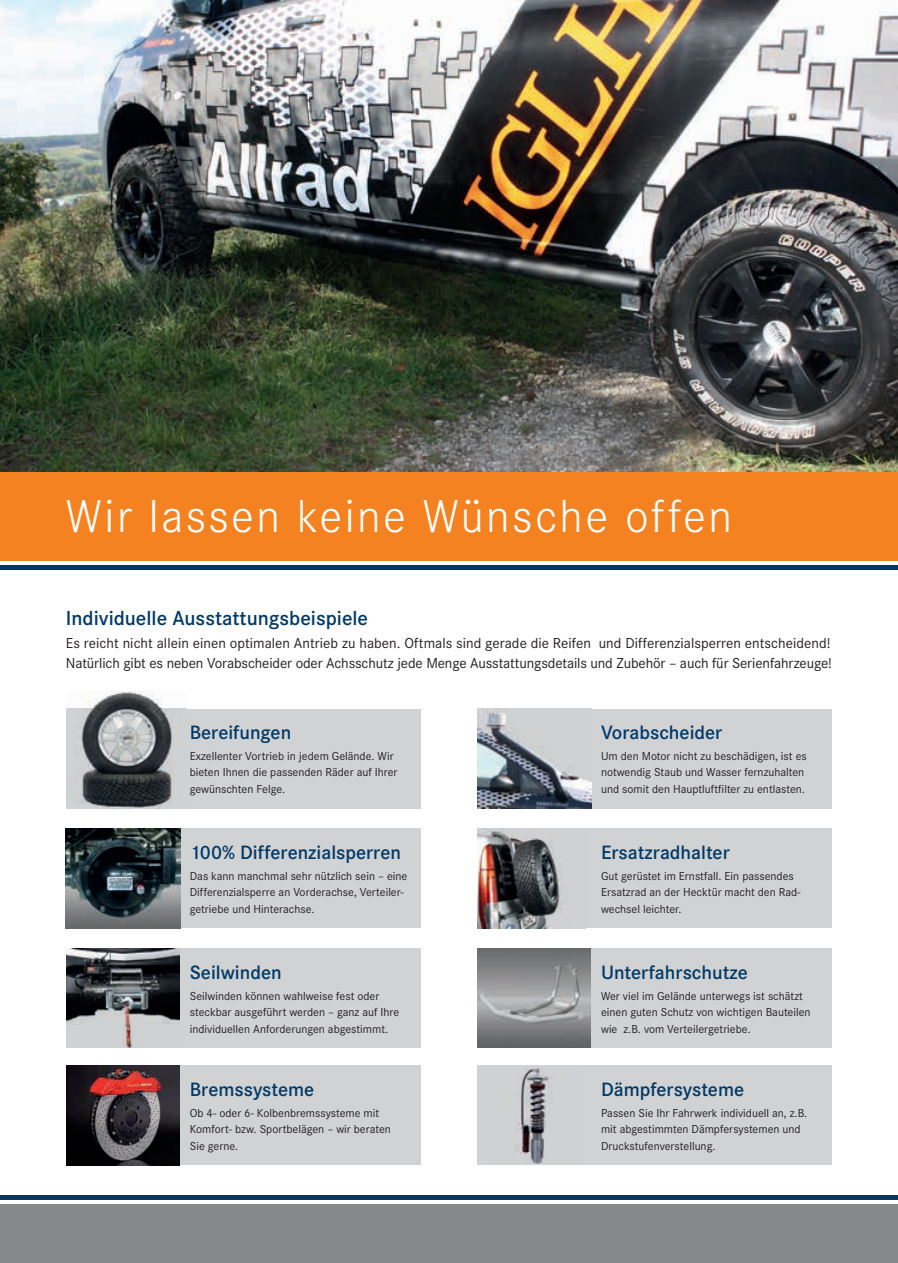
<style>
.page{position:relative;width:898px;height:1263px;background:#fff}
.page>*{position:absolute;margin:0;border:0;box-sizing:border-box;transform-origin:0 0}
.t1{font:300 48px "Corporate S";letter-spacing:.05em;color:#fff}
.t2{font:600 21px "Corporate S";color:#003967}
.t3{font:600 20.1px "Corporate S";color:#003967}
.t4{font:15px/19.5px "Corporate S";letter-spacing:-.005em;color:#231f20}
.t5{font:12px/16.5px "Corporate S";color:#231f20}
</style>
<div class="page">
<img style="left:0;top:0;width:897px;height:472px">
<div style="left:0;top:1204px;width:897px;height:59px;background:#86888a"></div>
<hr style="left:0;top:1196px;width:897px;height:4px;background:#003967">
<hr style="left:0;top:565px;width:897px;height:4px;background:#003967">
<div style="left:0;top:472px;width:897px;height:88px;background:#f58220"></div>
<div style="left:66px;top:709px;width:354px;height:99px;background:#d1d2d4"></div>
<div style="left:66px;top:829px;width:354px;height:99px;background:#d1d2d4"></div>
<div style="left:66px;top:948px;width:354px;height:100px;background:#d1d2d4"></div>
<div style="left:66px;top:1066px;width:354px;height:99px;background:#d1d2d4"></div>
<div style="left:477px;top:709px;width:354px;height:99px;background:#d1d2d4"></div>
<div style="left:477px;top:829px;width:354px;height:99px;background:#d1d2d4"></div>
<div style="left:477px;top:948px;width:354px;height:100px;background:#d1d2d4"></div>
<div style="left:477px;top:1066px;width:354px;height:99px;background:#d1d2d4"></div>
<img style="left:66px;top:829px;width:115px;height:99px">
<img style="left:477px;top:710px;width:114px;height:98px">
<img style="left:477px;top:829px;width:86px;height:99px">
<img style="left:67px;top:690px;width:120px;height:120px">
<img style="left:67px;top:709px;width:120px;height:99px">
<img style="left:66px;top:948px;width:114px;height:100px">
<img style="left:66px;top:1066px;width:114px;height:99px">
<img style="left:477px;top:948px;width:113px;height:100px">
<img style="left:515px;top:1067px;width:36px;height:97px">
<h1 class="t1" style="left:66px;top:489px;width:667px">Wir lassen keine Wünsche offen</h1>
<h2 class="t2" style="left:66px;top:606px;width:303px">Individuelle Ausstattungsbeispiele</h2>
<p class="t4" style="left:66px;top:634px;width:767px">Es reicht nicht allein einen optimalen Antrieb zu haben. Oftmals sind gerade die Reifen und Differenzialsperren entscheidend!<br>Natürlich gibt es neben Vorabscheider oder Achsschutz jede Menge Ausstattungsdetails und Zubehör – auch für Serienfahrzeuge!</p>
<h3 class="t3" style="left:190px;top:721px;width:103px">Bereifungen</h3>
<p class="t5" style="left:190px;top:748px;width:209px">Exzellenter Vortrieb in jedem Gelände. Wir bieten Ihnen die passenden Räder auf Ihrer gewünschten Felge.</p>
<h3 class="t3" style="left:190px;top:841px;width:213px">100% Differenzialsperren</h3>
<p class="t5" style="left:190px;top:867px;width:219px">Das kann manchmal sehr nützlich sein – eine<br>Differenzialsperre an Vorderachse, Verteiler&shy;getriebe und Hinterachse.</p>
<h3 class="t3" style="left:190px;top:961px;width:93px">Seilwinden</h3>
<p class="t5" style="left:190px;top:987px;width:211px">Seilwinden können wahlweise fest oder steckbar ausgeführt werden – ganz auf Ihre individuellen Anforderungen abgestimmt.</p>
<h3 class="t3" style="left:190px;top:1078px;width:126px">Bremssysteme</h3>
<p class="t5" style="left:190px;top:1104px;width:203px">Ob 4- oder 6- Kolbenbremssysteme mit<br>Komfort- bzw. Sportbelägen – wir beraten<br>Sie gerne.</p>
<h3 class="t3" style="left:601px;top:721px;width:123px">Vorabscheider</h3>
<p class="t5" style="left:601px;top:748px;width:207px">Um den Motor nicht zu beschädigen, ist es notwendig Staub und Wasser fernzuhalten und somit den Hauptluftfilter zu entlasten.</p>
<h3 class="t3" style="left:601px;top:841px;width:130px">Ersatzradhalter</h3>
<p class="t5" style="left:601px;top:867px;width:201px">Gut gerüstet im Ernstfall. Ein passendes<br>Ersatzrad an der Hecktür macht den Rad&shy;wechsel leichter.</p>
<h3 class="t3" style="left:601px;top:961px;width:148px">Unterfahrschutze</h3>
<p class="t5" style="left:601px;top:987px;width:211px">Wer viel im Gelände unterwegs ist schätzt einen guten Schutz von wichtigen Bauteilen wie z.B. vom Verteilergetriebe.</p>
<h3 class="t3" style="left:601px;top:1078px;width:145px">Dämpfersysteme</h3>
<p class="t5" style="left:601px;top:1104px;width:208px">Passen Sie Ihr Fahrwerk individuell an, z.B. mit abgestimmten Dämpfersystemen und<br>Druckstufenverstellung.</p>
</div>
